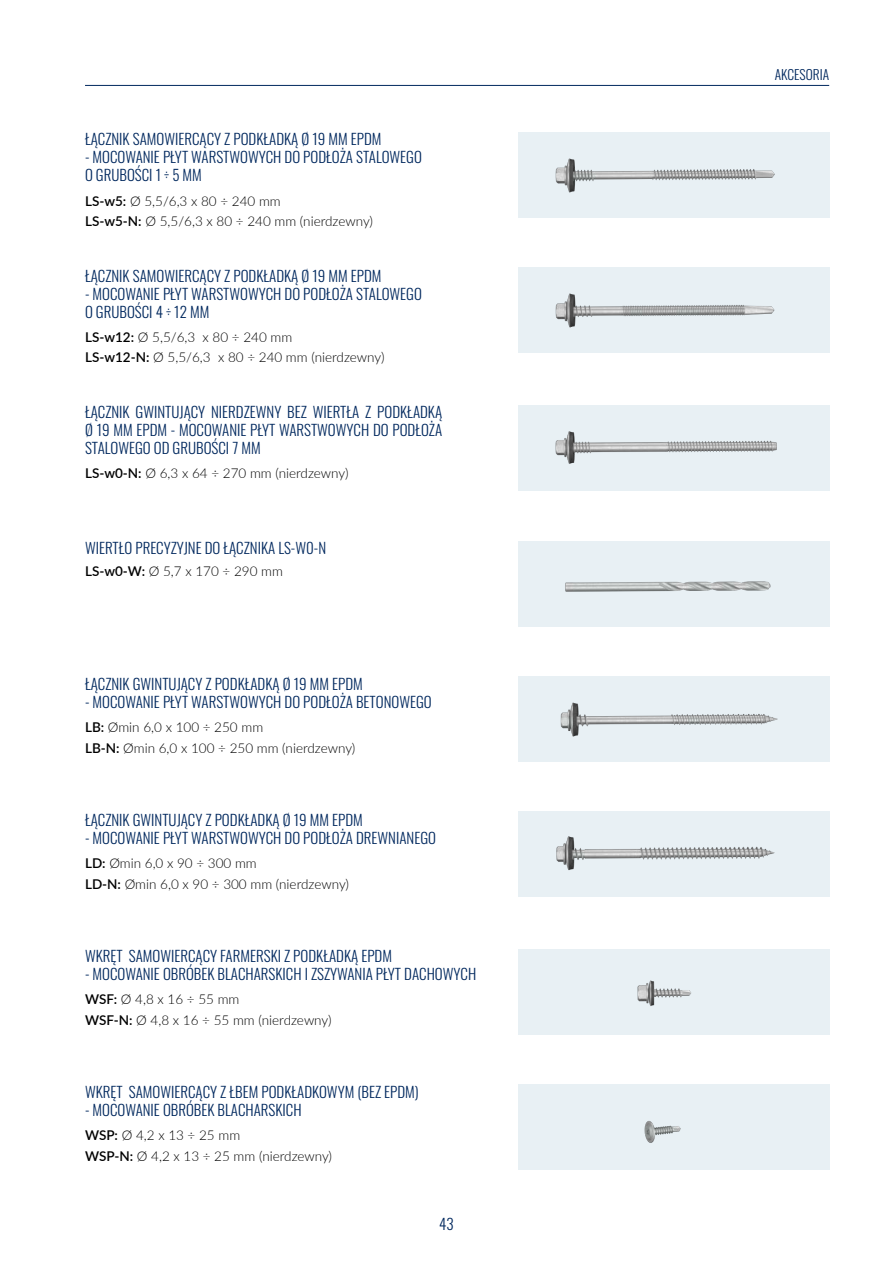
<style>
.page{position:relative;width:893px;height:1263px;background:#fff}
.page>*{position:absolute;margin:0;border:0;box-sizing:border-box;transform-origin:0 0}
.Ngłówek_Sekcji{font:300 15px/18px "Oswald";color:#00285e;text-align:justify}
.Podstawowy_paragraf{font:300 13.5px "Lato";color:#000}
.Ngłówek_strony{font:300 13.5px "Oswald";color:#00285e}
.s1{font-weight:600}
</style>
<div class="page">
<hr style="left:85px;top:85px;width:744px;height:1px;background:#00285e">
<div style="left:518px;top:132px;width:311px;height:85px;background:#e8f0f4"></div>
<img style="left:555px;top:158px;width:220px;height:35px">
<div style="left:518px;top:268px;width:311px;height:85px;background:#e8f0f4"></div>
<img style="left:555px;top:293px;width:220px;height:35px">
<div style="left:518px;top:405px;width:311px;height:85px;background:#e8f0f4"></div>
<img style="left:555px;top:431px;width:222px;height:33px">
<div style="left:518px;top:676px;width:311px;height:85px;background:#e8f0f4"></div>
<img style="left:560px;top:702px;width:218px;height:35px">
<div style="left:518px;top:811px;width:311px;height:85px;background:#e8f0f4"></div>
<img style="left:556px;top:836px;width:219px;height:34px">
<div style="left:518px;top:949px;width:311px;height:85px;background:#e8f0f4"></div>
<img style="left:637px;top:980px;width:54px;height:26px">
<div style="left:518px;top:1084px;width:311px;height:85px;background:#e8f0f4"></div>
<img style="left:644px;top:1121px;width:37px;height:22px">
<div style="left:518px;top:541px;width:311px;height:85px;background:#e8f0f4"></div>
<img style="left:565px;top:581px;width:206px;height:11px">
<p class="Ngłówek_Sekcji" style="left:85px;top:129px;width:298px">ŁĄCZNIK SAMOWIERCĄCY Z PODKŁADKĄ Ø 19 MM EPDM</p>
<p class="Ngłówek_Sekcji" style="left:85px;top:147px;width:338px">- MOCOWANIE PŁYT WARSTWOWYCH DO PODŁOŻA STALOWEGO</p>
<p class="Ngłówek_Sekcji" style="left:85px;top:165px;width:118px">O GRUBOŚCI 1 ÷ 5 MM</p>
<p class="Podstawowy_paragraf" style="left:85px;top:191px;width:197px"><span class="s1">LS-w5:</span> Ø 5,5/6,3 x 80 ÷ 240 mm</p>
<p class="Podstawowy_paragraf" style="left:85px;top:212px;width:289px"><span class="s1">LS-w5-N:</span> Ø 5,5/6,3 x 80 ÷ 240 mm (nierdzewny)</p>
<p class="Ngłówek_Sekcji" style="left:85px;top:265px;width:298px">ŁĄCZNIK SAMOWIERCĄCY Z PODKŁADKĄ Ø 19 MM EPDM</p>
<p class="Ngłówek_Sekcji" style="left:85px;top:283px;width:338px">- MOCOWANIE PŁYT WARSTWOWYCH DO PODŁOŻA STALOWEGO</p>
<p class="Ngłówek_Sekcji" style="left:85px;top:301px;width:126px">O GRUBOŚCI 4 ÷ 12 MM</p>
<p class="Podstawowy_paragraf" style="left:85px;top:327px;width:209px"><span class="s1">LS-w12:</span> Ø 5,5/6,3 x 80 ÷ 240 mm</p>
<p class="Podstawowy_paragraf" style="left:85px;top:348px;width:301px"><span class="s1">LS-w12-N:</span> Ø 5,5/6,3 x 80 ÷ 240 mm (nierdzewny)</p>
<p class="Ngłówek_Sekcji" style="left:85px;top:401px;width:359px">ŁĄCZNIK GWINTUJĄCY NIERDZEWNY BEZ WIERTŁA Z PODKŁADKĄ Ø 19 MM EPDM - MOCOWANIE PŁYT WARSTWOWYCH DO PODŁOŻA STALOWEGO OD GRUBOŚCI 7 MM</p>
<p class="Podstawowy_paragraf" style="left:85px;top:463px;width:265px"><span class="s1">LS-w0-N:</span> Ø 6,3 x 64 ÷ 270 mm (nierdzewny)</p>
<p class="Ngłówek_Sekcji" style="left:85px;top:537px;width:243px">WIERTŁO PRECYZYJNE DO ŁĄCZNIKA LS-W0-N</p>
<p class="Podstawowy_paragraf" style="left:85px;top:562px;width:199px"><span class="s1">LS-w0-W:</span> Ø 5,7 x 170 ÷ 290 mm</p>
<p class="Ngłówek_Sekcji" style="left:85px;top:673px;width:279px">ŁĄCZNIK GWINTUJĄCY Z PODKŁADKĄ Ø 19 MM EPDM</p>
<p class="Ngłówek_Sekcji" style="left:85px;top:691px;width:348px">- MOCOWANIE PŁYT WARSTWOWYCH DO PODŁOŻA BETONOWEGO</p>
<p class="Podstawowy_paragraf" style="left:85px;top:718px;width:180px"><span class="s1">LB:</span> Ømin 6,0 x 100 ÷ 250 mm</p>
<p class="Podstawowy_paragraf" style="left:85px;top:738px;width:272px"><span class="s1">LB-N:</span> Ømin 6,0 x 100 ÷ 250 mm (nierdzewny)</p>
<p class="Ngłówek_Sekcji" style="left:85px;top:809px;width:279px">ŁĄCZNIK GWINTUJĄCY Z PODKŁADKĄ Ø 19 MM EPDM</p>
<p class="Ngłówek_Sekcji" style="left:85px;top:827px;width:352px">- MOCOWANIE PŁYT WARSTWOWYCH DO PODŁOŻA DREWNIANEGO</p>
<p class="Podstawowy_paragraf" style="left:85px;top:854px;width:173px"><span class="s1">LD:</span> Ømin 6,0 x 90 ÷ 300 mm</p>
<p class="Podstawowy_paragraf" style="left:85px;top:874px;width:265px"><span class="s1">LD-N:</span> Ømin 6,0 x 90 ÷ 300 mm (nierdzewny)</p>
<p class="Ngłówek_Sekcji" style="left:85px;top:945px;width:308px">WKRĘT SAMOWIERCĄCY FARMERSKI Z PODKŁADKĄ EPDM</p>
<p class="Ngłówek_Sekcji" style="left:85px;top:963px;width:393px">- MOCOWANIE OBRÓBEK BLACHARSKICH I ZSZYWANIA PŁYT DACHOWYCH</p>
<p class="Podstawowy_paragraf" style="left:85px;top:990px;width:156px"><span class="s1">WSF:</span> Ø 4,8 x 16 ÷ 55 mm</p>
<p class="Podstawowy_paragraf" style="left:85px;top:1010px;width:248px"><span class="s1">WSF-N:</span> Ø 4,8 x 16 ÷ 55 mm (nierdzewny)</p>
<p class="Ngłówek_Sekcji" style="left:85px;top:1081px;width:335px">WKRĘT SAMOWIERCĄCY Z ŁBEM PODKŁADKOWYM (BEZ EPDM)</p>
<p class="Ngłówek_Sekcji" style="left:85px;top:1099px;width:218px">- MOCOWANIE OBRÓBEK BLACHARSKICH</p>
<p class="Podstawowy_paragraf" style="left:85px;top:1126px;width:157px"><span class="s1">WSP:</span> Ø 4,2 x 13 ÷ 25 mm</p>
<p class="Podstawowy_paragraf" style="left:85px;top:1147px;width:249px"><span class="s1">WSP-N:</span> Ø 4,2 x 13 ÷ 25 mm (nierdzewny)</p>
<p class="Ngłówek_Sekcji" style="left:439px;top:1213px;width:16px">43</p>
<p class="Ngłówek_strony" style="left:775px;top:62px;width:56px">AKCESORIA</p>
</div>
